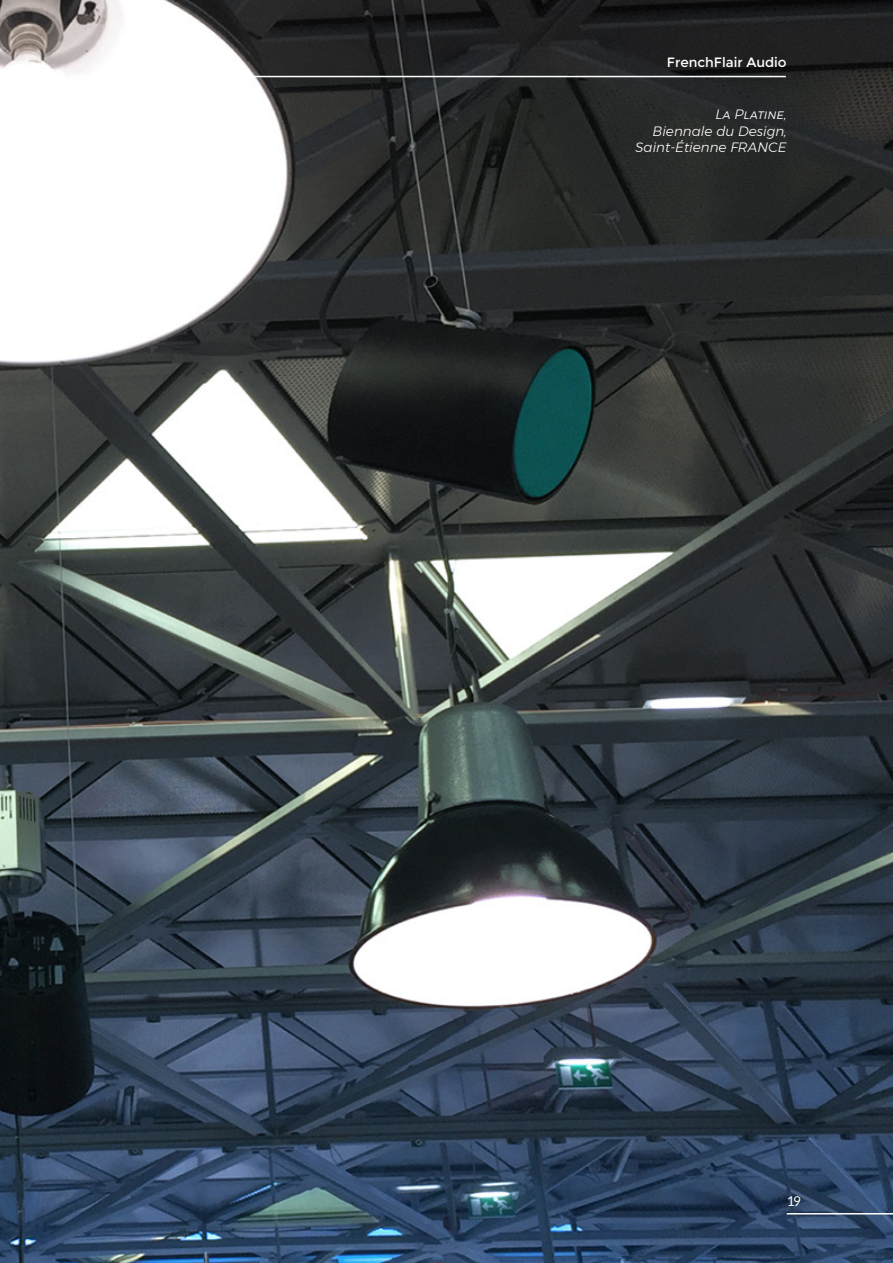
<style>
.page{position:relative;width:893px;height:1263px;background:#fff}
.page>*{position:absolute;margin:0;border:0;box-sizing:border-box;transform-origin:0 0}
.t1{font:italic 300 13.5px/16.2px "Montserrat";color:#fff;text-align:right}
.t2{font:13.5px "Montserrat";color:#fff}
.t3{font:13.5px "Lato";color:#fff}
</style>
<div class="page">
<img style="left:0;top:0;width:893px;height:1263px">
<hr style="left:0;top:76px;width:786px;height:1px;background:#fff">
<hr style="left:787px;top:1213px;width:106px;height:1px;background:#fff">
<p class="t2" style="left:667px;top:54px;width:121px">FrenchFlair Audio</p>
<p class="t1" style="left:635px;top:106px;width:153px">La Platine,<br>Biennale du Design,<br>Saint-Étienne FRANCE</p>
<p class="t3" style="left:787px;top:1193px;width:16px">19</p>
</div>
